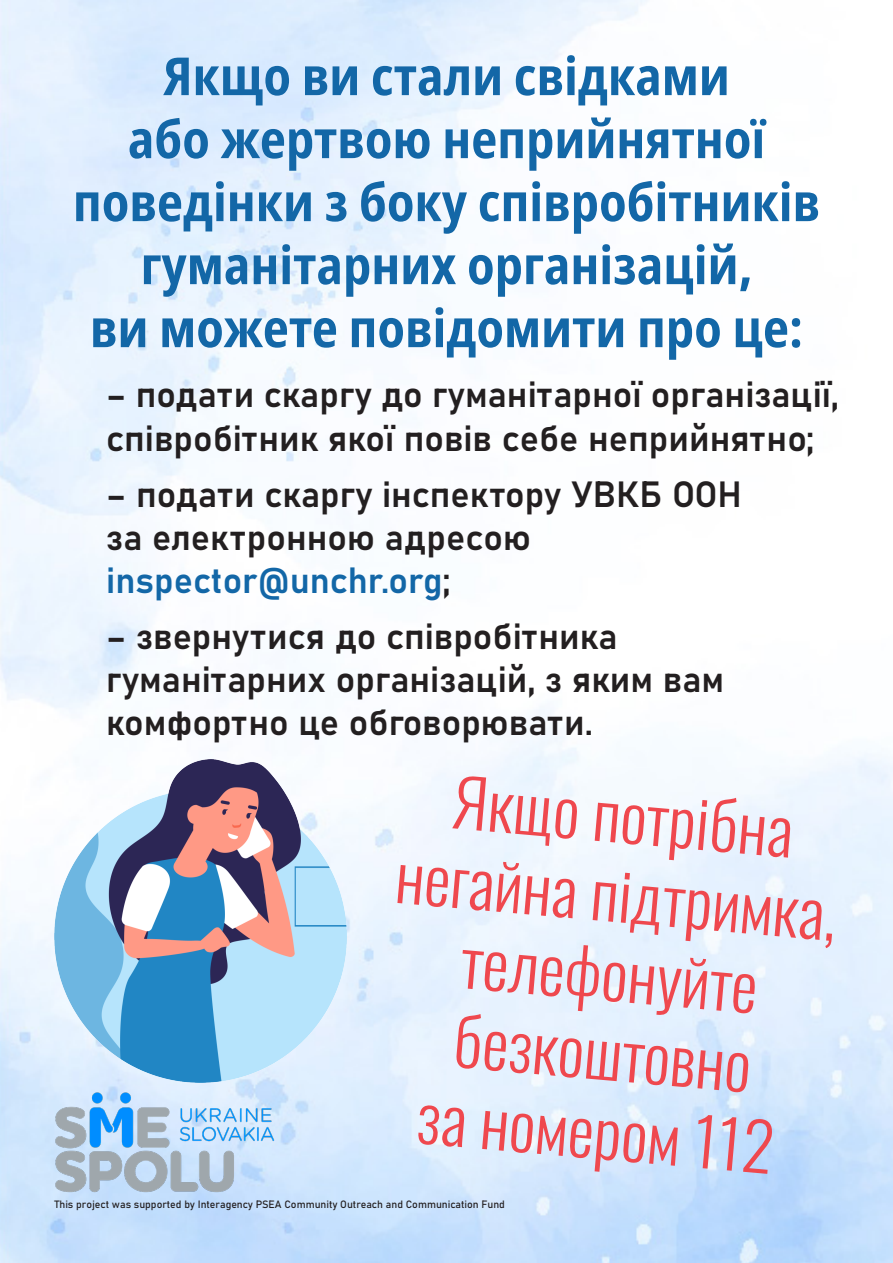
<style>
.page{position:relative;width:893px;height:1263px;background:#fff}
.page>*{position:absolute;margin:0;border:0;box-sizing:border-box;transform-origin:0 0}
.t1{font:300 66px/79.2px "Oswald";color:#ef484e;text-align:center}
.t2{font:700 condensed 52.5px/63px "Noto Sans";color:#1367a7;text-align:center}
.t3{font:36px/43.2px "Bahnschrift";color:#231f20}
.t4{font:10.5px "Bahnschrift";color:#231f20}
.s1{color:#1367a7}
</style>
<div class="page">
<img style="left:0;top:0;width:893px;height:1263px">
<img style="left:54px;top:760px;width:292px;height:323px">
<img style="left:50px;top:1086px;width:227px;height:122px">
<p class="t2" style="left:73px;top:45px;width:749px">Якщо ви стали свідками<br>або жертвою неприйнятної поведінки з боку співробітників гуманітарних організацій,<br>ви можете повідомити про це:</p>
<p class="t3" style="left:106px;top:371px;width:734px">– подати скаргу до гуманітарної організації, співробітник якої повів себе неприйнятно;</p>
<p class="t3" style="left:106px;top:470px;width:637px">– подати скаргу інспектору УВКБ ООН за електронною адресою <span class="s1">inspector@unchr.org</span>;</p>
<p class="t3" style="left:106px;top:612px;width:620px">– звернутися до співробітника гуманітарних організацій, з яким вам комфортно це обговорювати.</p>
<p class="t1" style="left:407px;top:750px;width:444px;rotate:5deg">Якщо потрібна негайна підтримка, телефонуйте безкоштовно<br>за номером 112</p>
<p class="t4" style="left:54px;top:1196px;width:452px">This project was supported by Interagency PSEA Community Outreach and Communication Fund</p>
</div>
